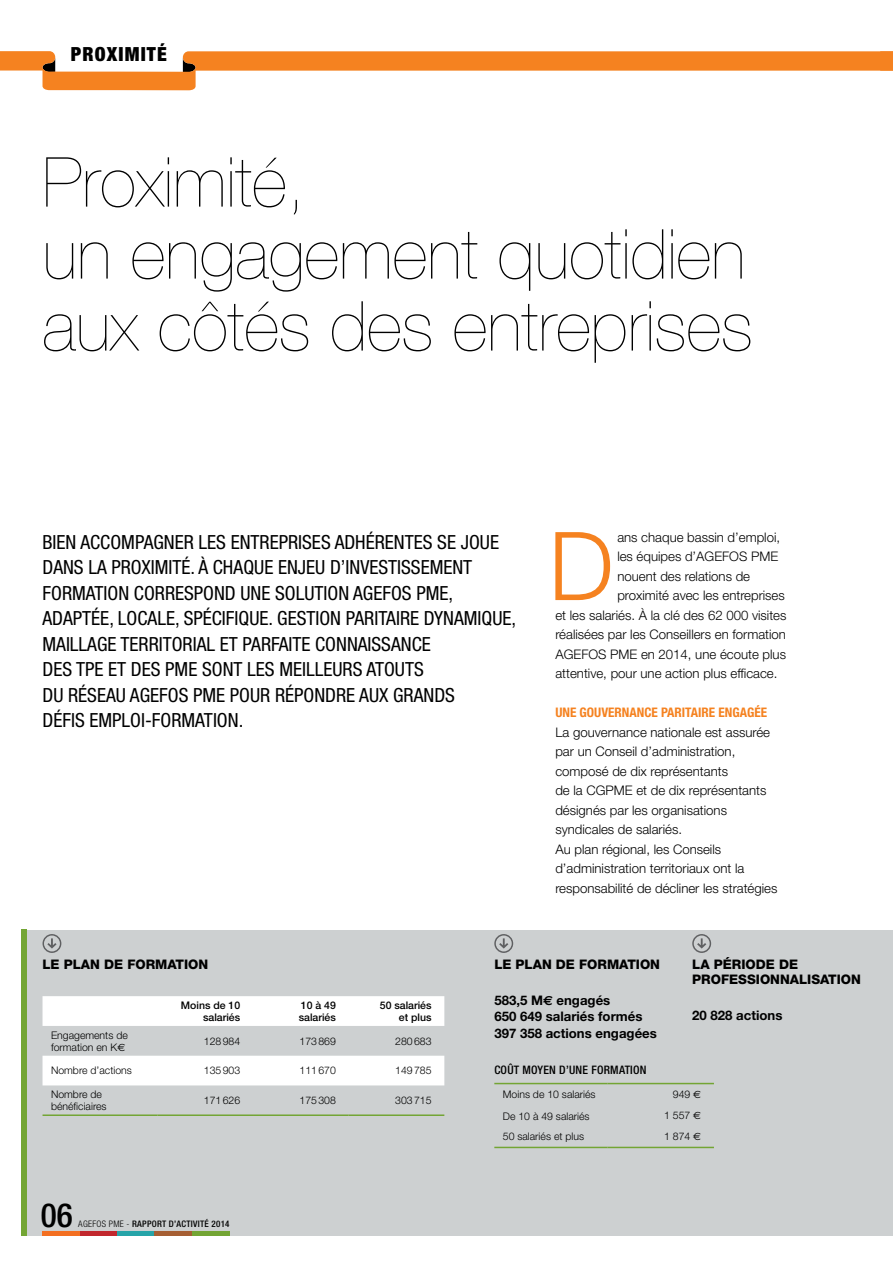
<style>
.page{position:relative;width:893px;height:1263px;background:#fff}
.page>*{position:absolute;margin:0;border:0;box-sizing:border-box;transform-origin:0 0}
.t1{font:300 95.1px "Helvetica Neue LT Std";color:#f58220}
.t2{font:200 69px/72px "Helvetica Neue LT Std";color:#000}
.t3{font:500 condensed 33.3px "Helvetica Neue LT Std";color:#000}
.t4{font:condensed 19.5px "Helvetica Neue LT Std";color:#000}
.t5{font:900 condensed 19.5px "Helvetica Neue LT Std";letter-spacing:.06em;color:#000}
.t6{font:300 13.2px/19.5px "Helvetica Neue LT Std";color:#000}
.t7{font:700 13.2px/16.5px "Helvetica Neue LT Std";color:#000}
.t8{font:800 13.2px "Helvetica Neue LT Std";color:#000}
.t9{font:700 condensed 13.2px "Helvetica Neue LT Std";color:#f58220}
.t10{font:500 condensed 11.7px "Helvetica Neue LT Std";letter-spacing:.02em;color:#000}
.t11{font:300 10.5px/12px "Helvetica Neue LT Std";color:#000}
.t12{font:500 10.5px/12px "Helvetica Neue LT Std";color:#000;text-align:right}
.t13{font:300 condensed 9px "Helvetica Neue LT Std";letter-spacing:.03em;color:#000}
.t14{font:500 condensed 9px "Helvetica Neue LT Std";letter-spacing:.03em;color:#000}
.s1{font-family:"Euro Sans"}
.s2{font-family:"Euro Sans";font-weight:400}
.s3{font-weight:500}
</style>
<div class="page">
<svg style="left:0;top:51px;width:893px;height:39px"></svg>
<div style="left:27px;top:930px;width:866px;height:306px;background:#cdd0d1"></div>
<div style="left:21px;top:991px;width:6px;height:61px;background:#73a534"></div>
<div style="left:21px;top:930px;width:6px;height:61px;background:#73a534"></div>
<div style="left:21px;top:1175px;width:6px;height:61px;background:#73a534"></div>
<div style="left:21px;top:1052px;width:6px;height:61px;background:#73a534"></div>
<div style="left:21px;top:1113px;width:6px;height:62px;background:#73a534"></div>
<svg style="left:43px;top:996px;width:401px;height:89px"></svg>
<hr style="left:43px;top:1114px;width:114px;height:2px;background:#73a534">
<hr style="left:157px;top:1114px;width:96px;height:2px;background:#73a534">
<hr style="left:253px;top:1114px;width:96px;height:2px;background:#73a534">
<hr style="left:349px;top:1114px;width:95px;height:2px;background:#73a534">
<svg style="left:43px;top:934px;width:18px;height:19px"></svg>
<svg style="left:494px;top:934px;width:19px;height:19px"></svg>
<svg style="left:692px;top:934px;width:19px;height:19px"></svg>
<hr style="left:80px;top:1232px;width:37px;height:4px;background:#c1272d">
<hr style="left:43px;top:1232px;width:37px;height:4px;background:#f36f21">
<hr style="left:192px;top:1232px;width:38px;height:4px;background:#73a534">
<hr style="left:117px;top:1232px;width:38px;height:4px;background:#26a4a8">
<hr style="left:155px;top:1232px;width:37px;height:4px;background:#a55e33">
<hr style="left:494px;top:1147px;width:114px;height:1px;background:#73a534">
<hr style="left:608px;top:1147px;width:106px;height:1px;background:#73a534">
<hr style="left:494px;top:1083px;width:114px;height:1px;background:#73a534">
<hr style="left:608px;top:1083px;width:106px;height:1px;background:#73a534">
<h3 class="t5" style="left:71px;top:42px;width:97px">PROXIMITÉ</h3>
<h2 class="t2" style="left:43px;top:146px;width:712px">Proximité,<br>un engagement quotidien aux côtés des entreprises</h2>
<h3 class="t4" style="left:43px;top:530px;width:50px">BIEN ACCOMPAGNER</h3>
<h3 class="t4" style="left:199px;top:530px;width:43px">LES ENTREPRISES</h3>
<h3 class="t4" style="left:335px;top:530px;width:11px">ADHÉRENTES</h3>
<h3 class="t4" style="left:437px;top:530px;width:34px">SE JOUE</h3>
<h3 class="t4" style="left:43px;top:556px;width:11px">DANS</h3>
<h3 class="t4" style="left:88px;top:556px;width:33px">LA PROXIMITÉ</h3>
<h3 class="t4" style="left:190px;top:556px;width:34px">. À CHAQUE</h3>
<h3 class="t4" style="left:278px;top:556px;width:11px">ENJEU</h3>
<h3 class="t4" style="left:330px;top:556px;width:26px">D’INVESTISSEMENT</h3>
<h3 class="t4" style="left:43px;top:581px;width:11px">FORMATION</h3>
<h3 class="t4" style="left:134px;top:581px;width:12px">CORRESPOND</h3>
<h3 class="t4" style="left:240px;top:581px;width:11px">UNE</h3>
<h3 class="t4" style="left:275px;top:581px;width:11px">SOLUTION</h3>
<h3 class="t4" style="left:353px;top:581px;width:101px">AGEFOS PME,</h3>
<h3 class="t4" style="left:43px;top:607px;width:11px">ADAPTÉE</h3>
<h3 class="t4" style="left:109px;top:607px;width:19px">, LOCALE</h3>
<h3 class="t4" style="left:175px;top:607px;width:19px">, SPÉCIFIQUE</h3>
<h3 class="t4" style="left:269px;top:607px;width:29px">. GESTION</h3>
<h3 class="t4" style="left:346px;top:607px;width:9px">PARITAIRE</h3>
<h3 class="t4" style="left:424px;top:607px;width:30px">DYNAMIQUE</h3>
<h3 class="t4" style="left:512px;top:607px;width:6px">,</h3>
<h3 class="t4" style="left:43px;top:632px;width:11px">MAILLAGE</h3>
<h3 class="t4" style="left:121px;top:632px;width:10px">TERRITORIAL</h3>
<h3 class="t4" style="left:220px;top:632px;width:33px">ET PARFAITE</h3>
<h3 class="t4" style="left:315px;top:632px;width:11px">CONNAISSANCE</h3>
<h3 class="t4" style="left:43px;top:658px;width:99px">DES TPE ET DES</h3>
<h3 class="t4" style="left:165px;top:658px;width:48px">PME SONT</h3>
<h3 class="t4" style="left:247px;top:658px;width:43px">LES MEILLEURS</h3>
<h3 class="t4" style="left:366px;top:658px;width:11px">ATOUTS</h3>
<h3 class="t4" style="left:43px;top:683px;width:36px">DU RÉSEAU</h3>
<h3 class="t4" style="left:130px;top:683px;width:111px">AGEFOS PME POUR</h3>
<h3 class="t4" style="left:275px;top:683px;width:11px">RÉPONDRE</h3>
<h3 class="t4" style="left:359px;top:683px;width:45px">AUX GRANDS</h3>
<h3 class="t4" style="left:43px;top:709px;width:10px">DÉFIS</h3>
<h3 class="t4" style="left:89px;top:709px;width:19px">EMPLOI</h3>
<h3 class="t4" style="left:145px;top:709px;width:27px">-FORMATION</h3>
<h3 class="t4" style="left:239px;top:709px;width:6px">.</h3>
<h1 class="t1" style="left:548px;top:508px;width:67px">D</h1>
<p class="t6" style="left:617px;top:527px;width:164px">ans chaque bassin d’emploi,</p>
<p class="t6" style="left:617px;top:546px;width:162px">les équipes d’AGEFOS PME</p>
<p class="t6" style="left:617px;top:566px;width:134px">nouent des relations de</p>
<p class="t6" style="left:617px;top:585px;width:169px">proximité avec les entreprises</p>
<p class="t6" style="left:555px;top:605px;width:233px">et les salariés. À la clé des 62 000 visites</p>
<p class="t6" style="left:555px;top:624px;width:232px">réalisées par les Conseillers en formation</p>
<p class="t6" style="left:555px;top:644px;width:232px">AGEFOS PME en 2014, une écoute plus</p>
<p class="t6" style="left:555px;top:663px;width:224px">attentive, pour une action plus efficace.</p>
<p class="t9" style="left:555px;top:704px;width:213px">UNE GOUVERNANCE PARITAIRE ENGAGÉE</p>
<p class="t6" style="left:555px;top:722px;width:223px">La gouvernance nationale est assurée par un Conseil d’administration, composé de dix représentants<br>de la CGPME et de dix représentants désignés par les organisations syndicales de salariés.<br>Au plan régional, les Conseils d’administration territoriaux ont la responsabilité de décliner les stratégies</p>
<p class="t8" style="left:692px;top:957px;width:49px">LA PÉRIOD</p>
<p class="t8" style="left:766px;top:957px;width:34px">E DE</p>
<p class="t8" style="left:692px;top:972px;width:10px">PROF</p>
<p class="t8" style="left:729px;top:972px;width:37px">ESSIONNA</p>
<p class="t8" style="left:799px;top:972px;width:31px">LISATION</p>
<p class="t7" style="left:692px;top:1006px;width:92px">20 828 actions</p>
<p class="t8" style="left:43px;top:957px;width:167px">LE PLAN DE FORMATION</p>
<p class="t8" style="left:494px;top:957px;width:167px">LE PLAN DE FORMATION</p>
<p class="t7" style="left:494px;top:991px;width:164px">583,5 M<span class="s1">e</span> engagés<br>650 649 salariés formés<br>397 358 actions engagées</p>
<p class="t12" style="left:181px;top:999px;width:61px">Moins de 10 salariés</p>
<p class="t12" style="left:299px;top:999px;width:39px;text-align:left">10 à 49 salariés</p>
<p class="t12" style="left:380px;top:999px;width:53px">50 salariés et plus</p>
<p class="t11" style="left:51px;top:1028px;width:78px">Engagements de formation en K<span class="s2">€</span></p>
<p class="t11" style="left:204px;top:1034px;width:38px">128984</p>
<p class="t11" style="left:300px;top:1034px;width:38px">173869</p>
<p class="t11" style="left:395px;top:1034px;width:38px">280683</p>
<p class="t11" style="left:51px;top:1064px;width:82px">Nombre d’actions</p>
<p class="t11" style="left:204px;top:1064px;width:38px">135903</p>
<p class="t11" style="left:300px;top:1064px;width:38px">111670</p>
<p class="t11" style="left:395px;top:1064px;width:38px">149785</p>
<p class="t11" style="left:51px;top:1088px;width:57px">Nombre de bénéficiaires</p>
<p class="t11" style="left:204px;top:1094px;width:38px">171626</p>
<p class="t11" style="left:300px;top:1094px;width:38px">175308</p>
<p class="t11" style="left:395px;top:1094px;width:38px">303715</p>
<p class="t10" style="left:494px;top:1063px;width:154px">COÛT MOYEN D’UNE FORMATION</p>
<p class="t11" style="left:503px;top:1088px;width:94px">Moins de 10 salariés</p>
<p class="t11" style="left:673px;top:1088px;width:30px">949 <span class="s2">€</span></p>
<p class="t11" style="left:503px;top:1110px;width:88px">De 10 à 49 salariés</p>
<p class="t11" style="left:664px;top:1109px;width:39px">1 557 <span class="s2">€</span></p>
<p class="t11" style="left:503px;top:1130px;width:83px">50 salariés et plus</p>
<p class="t11" style="left:664px;top:1130px;width:39px">1 874 <span class="s2">€</span></p>
<h3 class="t3" style="left:41px;top:1195px;width:33px">06</h3>
<p class="t13" style="left:78px;top:1218px;width:65px">AGEFOS PME - <span class="s3">RAPPOR</span></p>
<p class="t14" style="left:162px;top:1218px;width:69px">T D’ACTIVITÉ 2014</p>
</div>
